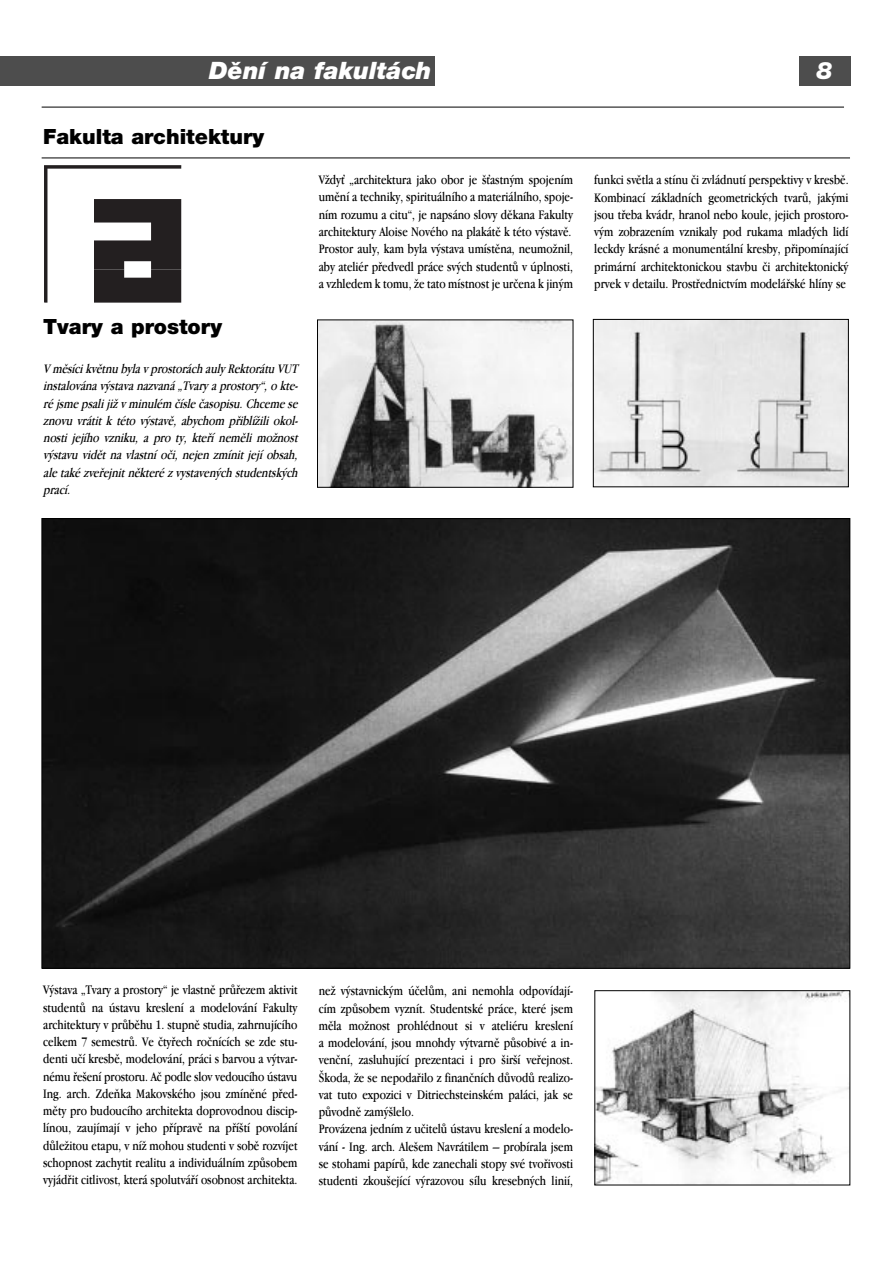
<style>
.page{position:relative;width:893px;height:1262px;background:#fff}
.page>*{position:absolute;margin:0;border:0;box-sizing:border-box;transform-origin:0 0}
.t1{font:italic 900 24px "Helvetica Neue CE";color:#fff}
.t2{font:900 21px "Helvetica Neue CE";color:#000}
.t3{font:13.5px/17.2px "Apple Garamond CE";color:#000;text-align:justify}
.t4{font:italic 13.5px/17.2px "Apple Garamond CE";color:#000;text-align:justify}
</style>
<div class="page">
<hr style="left:42px;top:107px;width:802px;height:1px;background:#000">
<div style="left:799px;top:56px;width:51px;height:30px;background:#4d4d4d"></div>
<div style="left:0;top:56px;width:434px;height:30px;background:#4d4d4d"></div>
<hr style="left:42px;top:158px;width:808px;height:1px;background:#000">
<img style="left:44px;top:520px;width:804px;height:446px">
<img style="left:319px;top:322px;width:252px;height:163px">
<div style="left:317px;top:320px;width:256px;height:167px;border:1px solid #000"></div>
<img style="left:596px;top:992px;width:252px;height:191px">
<div style="left:594px;top:990px;width:256px;height:195px;border:1px solid #000"></div>
<img style="left:595px;top:321px;width:251px;height:164px">
<div style="left:593px;top:319px;width:255px;height:168px;border:1px solid #000"></div>
<svg style="left:44px;top:165px;width:138px;height:138px"></svg>
<h1 class="t1" style="left:209px;top:62px;width:224px">Dûní na fakultách</h1>
<h1 class="t1" style="left:816px;top:62px;width:18px">8</h1>
<h2 class="t2" style="left:43px;top:129px;width:222px">Fakulta architektury</h2>
<h2 class="t2" style="left:43px;top:319px;width:180px">Tvary a prostory</h2>
<p class="t4" style="left:43px;top:361px;width:258px">V mûsícikvûtnu byla v prostorách auly Rektorátu VUT instalována v˘stava nazvaná „Tvary a prostory “,o kte&shy;ré jsme psalijiÏv minulém ãísle ãasopisu.Chceme se znovu vrátit k této v˘stavû, abychom pfiiblíÏili okol&shy;nosti jejího vzniku, a pro ty, ktefií nemûli moÏnost v˘stavu vidût na vlastní oãi, nejen zmínit jej í obsah, ale také zvefiej nitnûkteré z vystaven˘ch studentsk˘ch prací.</p>
<p class="t3" style="left:319px;top:173px;width:256px">VÏdyÈ „architektura jako obor je ‰Èastn˘m spojením umûní a techniky, spirituálního a materiálního, spoje&shy;ním rozumu a citu“, je napsáno slovy dûkana Fakulty architektury Aloise Nového na plakátû k této v˘stavû.<br>Prostor auly, kam byla v˘stava umístûna, neumoÏnil, aby ateliér pfiedvedl práce sv˘ch studentÛ v úplnosti, a vzhledem k tomu, Ïe tato místnost je urãena k jin˘m</p>
<p class="t3" style="left:594px;top:173px;width:256px">funkci svûtla a stínu ãi zvládnutí perspektivy v kresbû.<br>Kombinací základních geometrick˘ch tvarÛ, jak˘mi jsou tfieba kvádr, hranol nebo koule, jejich prostoro&shy;v˘m zobrazením vznikaly pod rukama mlad˘ch lidí leckdy krásné a monumentální kresby, pfiipomínající primární architektonickou stavbu ãi architektonick˘ prvek v detailu. Prostfiednictvím modeláfiské hlíny se</p>
<p class="t3" style="left:43px;top:982px;width:256px">V˘stava „Tvary a prostory“ je vlastnû prÛfiezem aktivit studentÛ na ústavu kreslení a modelování Fakulty architektury v prÛbûhu 1. stupnû studia, zahrnujícího celkem 7 semestrÛ. Ve ãtyfiech roãnících se zde stu&shy;denti uãí kresbû, modelování, práci s barvou a v˘tvar&shy;nému fie‰ení prostoru. Aã podle slov vedoucího ústavu Ing. arch. ZdeÀka Makovského jsou zmínûné pfied&shy;mûty pro budoucího architekta doprovodnou discip&shy;línou, zaujímají v jeho pfiípravû na pfií‰tí povolání dÛleÏitou etapu, v níÏ mohou studenti v sobû rozvíjet schopnost zachytit realitu a individuálním zpÛsobem vyjádfiit citlivost, která spolutváfií osobnost architekta.</p>
<p class="t3" style="left:319px;top:983px;width:256px;text-align:left">neÏ v˘stavnick˘m úãelÛm, ani nemohla odpovídají&shy;cím zpÛsobem vyznít. Studentské práce, které jsem mûla moÏnost prohlédnout si v ateliéru kreslení a modelování, jsou mnohdy v˘tvarnû pÛsobivé a in&shy;venãní, zasluhující prezentaci i pro ‰ir‰í vefiejnost. ·koda, Ïe se nepodafiilo z finanãních dÛvodÛ realizo&shy;vat tuto expozici v Ditriechsteinském paláci, jak se pÛvodnû zam˘‰lelo.<br>Provázena jedním z uãitelÛ ústavu kreslení a modelo&shy;vání - Ing. arch. Ale‰em Navrátilem – probírala jsem se stohami papírÛ, kde zanechali stopy své tvofiivosti studenti zkou‰ející v˘razovou sílu kresebn˘ch linií,</p>
</div>
